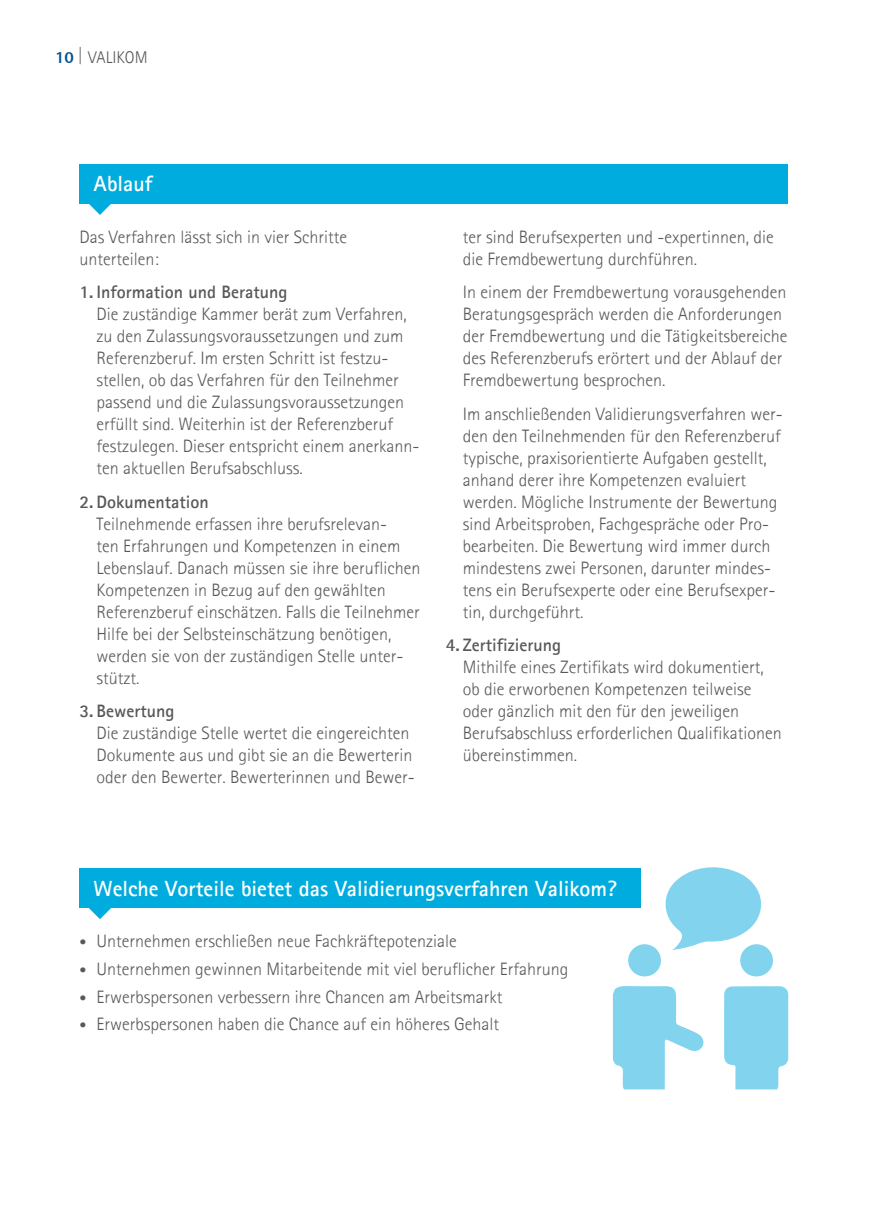
<style>
.page{position:relative;width:879px;height:1225px;background:#fff}
.page>*{position:absolute;margin:0;border:0;box-sizing:border-box;transform-origin:0 0}
.t1{font:700 22px "Agfa Rotis Sans Serif";color:#fff}
.t2{font:300 18px/22px "Agfa Rotis Sans Serif";color:#57585a}
.Pagina{font:300 17px "Agfa Rotis Sans Serif";color:#57585a}
.s1{font-weight:800;color:#005190}
.s2{font-family:"Agfa Rotis Serif";font-weight:400}
.s3{font-weight:700}
.s4{font-weight:400;font-size:14px}
</style>
<div class="page">
<div style="left:79px;top:164px;width:709px;height:40px;background:#00acdd"></div>
<svg style="left:89px;top:204px;width:22px;height:11px"></svg>
<div style="left:79px;top:868px;width:562px;height:40px;background:#00acdd"></div>
<svg style="left:89px;top:908px;width:22px;height:11px"></svg>
<svg style="left:613px;top:986px;width:91px;height:103px"></svg>
<svg style="left:724px;top:986px;width:64px;height:103px;background:#8cd7ef"></svg>
<svg style="left:665px;top:867px;width:97px;height:83px"></svg>
<div style="left:740px;top:944px;width:33px;height:32px;background:#82d4ee;border-radius:50%"></div>
<div style="left:628px;top:944px;width:33px;height:32px;background:#82d4ee;border-radius:50%"></div>
<p class="Pagina" style="left:55px;top:48px;width:94px"><span class="s1">10</span> <span class="s2">|</span> VALIKOM</p>
<p class="t1" style="left:94px;top:170px;width:61px">Ablauf</p>
<p class="t2" style="left:79px;top:225px;width:269px">Das Verfahren lässt sich in vier Schritte unterteilen:</p>
<p class="t2" style="left:96px;top:281px;width:324px;text-indent:-17px"><span class="s3">1. Information und Beratung<br></span>Die zuständige Kammer berät zum Verfahren, zu den Zulassungsvoraussetzungen und zum Referenzberuf. Im ersten Schritt ist festzu&shy;stellen, ob das Verfahren für den Teilnehmer passend und die Zulassungsvoraussetzungen erfüllt sind. Weiterhin ist der Referenzberuf festzulegen. Dieser entspricht einem anerkann&shy;ten aktuellen Berufsabschluss.</p>
<p class="t2" style="left:96px;top:490px;width:325px;text-indent:-17px"><span class="s3">2. Dokumentation<br></span>Teilnehmende erfassen ihre berufsrelevan-<br>ten Erfahrungen und Kompetenzen in einem Lebenslauf. Danach müssen sie ihre beruflichen Kompetenzen in Bezug auf den gewählten Referenzberuf einschätzen. Falls die Teilnehmer Hilfe bei der Selbsteinschätzung benötigen, werden sie von der zuständigen Stelle unter&shy;stützt.</p>
<p class="t2" style="left:96px;top:699px;width:320px;text-indent:-17px"><span class="s3">3. Bewertung<br></span>Die zuständige Stelle wertet die eingereichten Dokumente aus und gibt sie an die Bewerterin oder den Bewerter. Bewerterinnen und Bewer-</p>
<p class="t2" style="left:463px;top:225px;width:312px">ter sind Berufsexperten und -expertinnen, die die Fremdbewertung durchführen.</p>
<p class="t2" style="left:463px;top:281px;width:326px">In einem der Fremdbewertung vorausgehenden Beratungsgespräch werden die Anforderungen der Fremdbewertung und die Tätigkeitsbereiche des Referenzberufs erörtert und der Ablauf der Fremdbewertung besprochen.</p>
<p class="t2" style="left:463px;top:402px;width:321px">Im anschließenden Validierungsverfahren wer&shy;den den Teilnehmenden für den Referenzberuf typische, praxisorientierte Aufgaben gestellt, anhand derer ihre Kompetenzen evaluiert werden. Mögliche Instrumente der Bewertung sind Arbeitsproben, Fachgespräche oder Pro&shy;bearbeiten. Die Bewertung wird immer durch mindestens zwei Personen, darunter mindes&shy;tens ein Berufsexperte oder eine Berufsexper&shy;tin, durchgeführt.</p>
<p class="t2" style="left:463px;top:633px;width:320px;text-indent:-17px"><span class="s3">4. Zertifizierung<br></span>Mithilfe eines Zertifikats wird dokumentiert, ob die erworbenen Kompetenzen teilweise oder gänzlich mit den für den jeweiligen Berufsabschluss erforderlichen Qualifikationen übereinstimmen.</p>
<p class="t1" style="left:94px;top:874px;width:525px">Welche Vorteile bietet das Validierungsverfahren Valikom?</p>
<p class="t2" style="left:79px;top:930px;width:379px"><span class="s4">•</span> Unternehmen erschließen neue Fachkräftepotenziale</p>
<p class="t2" style="left:79px;top:957px;width:491px"><span class="s4">•</span> Unternehmen gewinnen Mitarbeitende mit viel beruflicher Erfahrung</p>
<p class="t2" style="left:79px;top:985px;width:424px"><span class="s4">•</span> Erwerbspersonen verbessern ihre Chancen am Arbeitsmarkt</p>
<p class="t2" style="left:79px;top:1013px;width:421px"><span class="s4">•</span> Erwerbspersonen haben die Chance auf ein höheres Gehalt</p>
</div>
